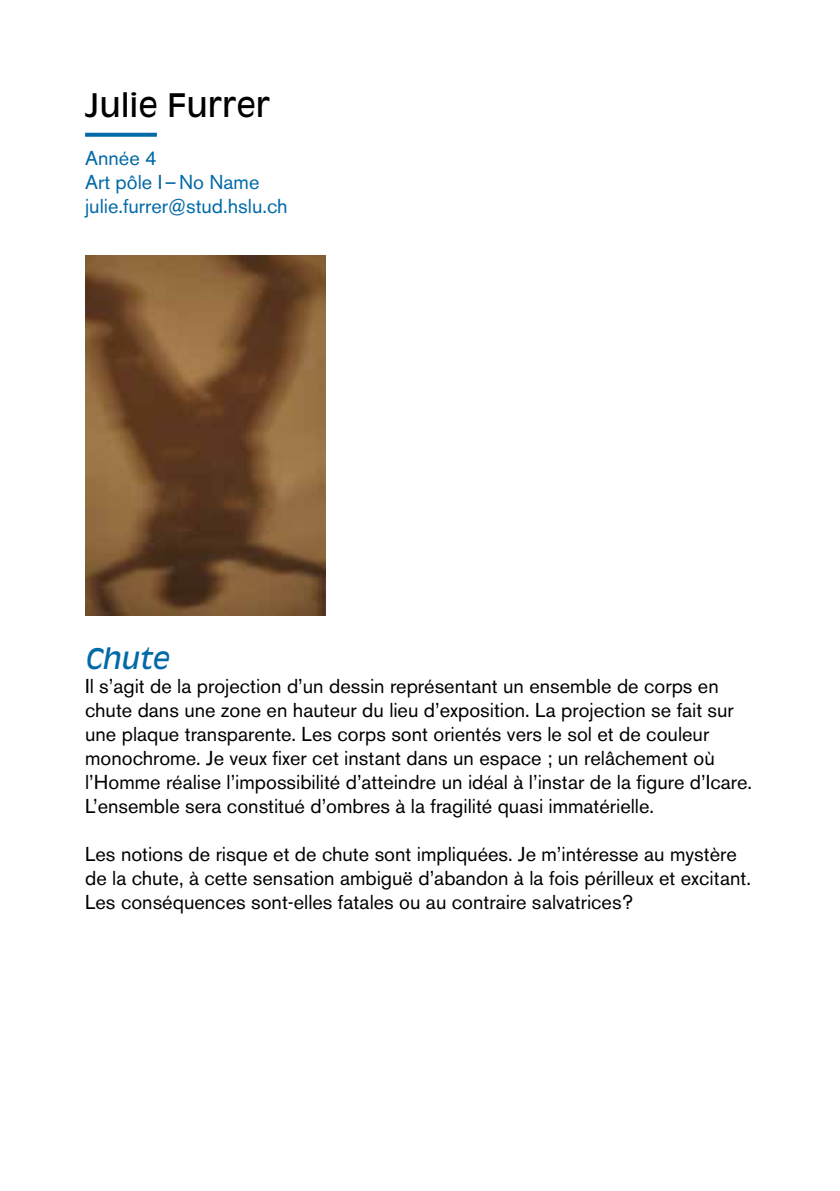
<style>
.page{position:relative;width:840px;height:1191px;background:#fff}
.page>*{position:absolute;margin:0;border:0;box-sizing:border-box;transform-origin:0 0}
.t1{font:32px "Antique Olive Std";color:#000}
.t2{font:italic 28px "Antique Olive Std";color:#006aa7}
.t3{font:20px/24px "Akzidenz Grotesk BE";color:#000}
.t4{font:20px/24px "Akzidenz Grotesk BE";color:#0069a7}
</style>
<div class="page">
<svg style="left:85px;top:133px;width:72px;height:4px"></svg>
<img style="left:85px;top:255px;width:240px;height:360px">
<h1 class="t1" style="left:85px;top:86px;width:186px">Julie Furrer</h1>
<p class="t4" style="left:85px;top:146px;width:204px">Année 4<br>Art pôle I–No Name julie.furrer@stud.hslu.ch</p>
<h2 class="t2" style="left:85px;top:642px;width:85px">Chute</h2>
<p class="t3" style="left:85px;top:674px;width:668px">Il s’agit de la projection d’un dessin représentant un ensemble de corps en chute dans une zone en hauteur du lieu d’exposition. La projection se fait sur une plaque transparente. Les corps sont orientés vers le sol et de couleur monochrome. Je veux fixer cet instant dans un espace ; un relâchement où l’Homme réalise l’impossibilité d’atteindre un idéal à l’instar de la figure d’Icare.<br>L’ensemble sera constitué d’ombres à la fragilité quasi immatérielle.</p>
<p class="t3" style="left:85px;top:842px;width:667px">Les notions de risque et de chute sont impliquées. Je m’intéresse au mystère de la chute, à cette sensation ambiguë d’abandon à la fois périlleux et excitant.<br>Les conséquences sont-elles fatales ou au contraire salvatrices?</p>
</div>
